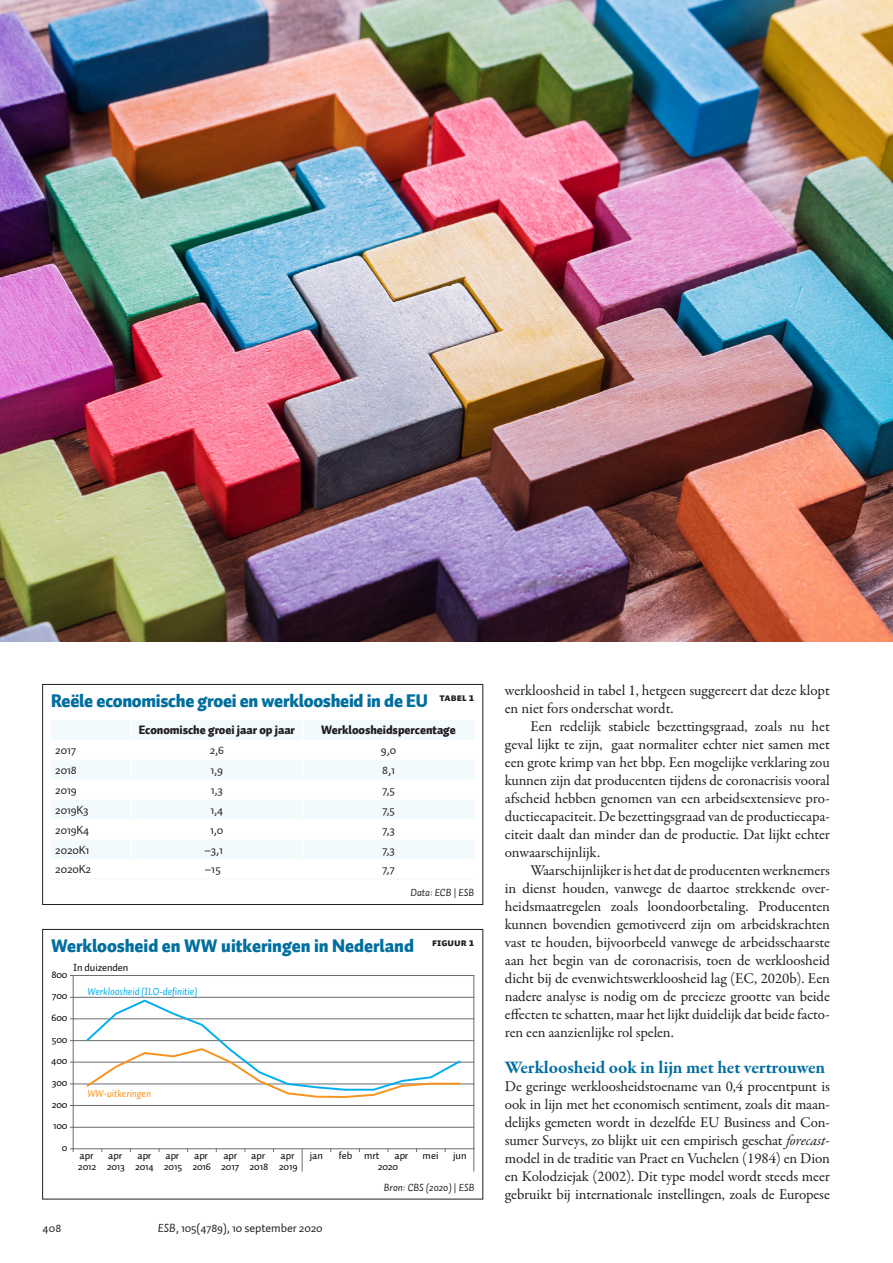
<style>
.page{position:relative;width:893px;height:1263px;background:#fff}
.page>*{position:absolute;margin:0;border:0;box-sizing:border-box;transform-origin:0 0}
.FIGUURKOP{font:900 18px "Auto 1";letter-spacing:-.015em;color:#006e9f}
.TUSSENKOP{font:700 18px "Garamond Premr Pro";letter-spacing:-.005em;color:#006e9f}
.PLAT_VervolgAlinea{font:15px/18px "Garamond Premr Pro";letter-spacing:-.005em;color:#231f20;text-align:justify}
.PLAT_EersteAlinea{font:15px/18px "Garamond Premr Pro";letter-spacing:-.015em;color:#231f20;text-align:justify}
.TABELTEKST{font:12px "Auto 1";letter-spacing:-.01em;color:#231f20}
.TABELBOVENTXT{font:900 12px "Auto 1";letter-spacing:-.005em;color:#231f20}
.t1{font:10.5px/10.8px "Auto 1";letter-spacing:-.01em;color:#050504}
.t2{font:italic 10.5px "Auto 1";letter-spacing:-.01em;color:#00aeef}
.BIJSCHRIFT{font:italic 10.5px "Auto 1";color:#231f20}
.t3{font:italic 10.5px "Auto 1";letter-spacing:-.01em;color:#f7931d}
.FIGUURNUMMMER{font:10.5px "Auto 1 Black Sm Cp";color:#231f20}
.FIGUUR_BRONVERMELDIN{font:italic 10.5px "Auto 1";letter-spacing:-.005em;color:#231f20}
.s1{font-style:normal}
.s2{font-style:italic}
</style>
<div class="page">
<hr style="left:73px;top:997px;width:401px;height:1px;background:#6c6d70">
<hr style="left:73px;top:1018px;width:401px;height:1px;background:#6c6d70">
<hr style="left:73px;top:1040px;width:401px;height:1px;background:#6c6d70">
<hr style="left:73px;top:1062px;width:401px;height:1px;background:#6c6d70">
<hr style="left:73px;top:1084px;width:401px;height:1px;background:#6c6d70">
<hr style="left:73px;top:1105px;width:401px;height:1px;background:#6c6d70">
<hr style="left:73px;top:1127px;width:401px;height:1px;background:#6c6d70">
<hr style="left:73px;top:975px;width:1px;height:174px;background:#6c6d70">
<hr style="left:73px;top:1148px;width:401px;height:1px;background:#6c6d70">
<svg style="left:474px;top:1149px;width:1px;height:22px"></svg>
<svg style="left:302px;top:1149px;width:1px;height:22px"></svg>
<svg style="left:85px;top:999px;width:377px;height:99px"></svg>
<hr style="left:73px;top:975px;width:401px;height:1px;background:#6c6d70">
<hr style="left:474px;top:975px;width:1px;height:174px;background:#6c6d70">
<div style="left:43px;top:929px;width:440px;height:270px;border:1px solid #231f20"></div>
<div style="left:51px;top:720px;width:423px;height:19px;background:#f3fafe"></div>
<svg style="left:51px;top:760px;width:423px;height:99px;fill:#f3fafe"></svg>
<svg style="left:302px;top:720px;width:1px;height:19px"></svg>
<hr style="left:51px;top:878px;width:80px;height:2px;background:#f3fafe">
<hr style="left:131px;top:878px;width:172px;height:2px;background:#f3fafe">
<hr style="left:303px;top:878px;width:171px;height:2px;background:#f3fafe">
<hr style="left:130px;top:720px;width:2px;height:20px;background:#fff">
<hr style="left:130px;top:760px;width:2px;height:20px;background:#fff">
<svg style="left:130px;top:780px;width:2px;height:19px"></svg>
<hr style="left:130px;top:799px;width:2px;height:20px;background:#fff">
<hr style="left:130px;top:819px;width:2px;height:20px;background:#fff">
<hr style="left:130px;top:839px;width:2px;height:20px;background:#fff">
<svg style="left:302px;top:760px;width:1px;height:99px"></svg>
<div style="left:43px;top:684px;width:440px;height:221px;border:1px solid #231f20"></div>
<img style="left:0;top:0;width:893px;height:641px">
<p class="FIGUURKOP" style="left:51px;top:689px;width:378px">Reële economische groei en werkloosheid in de EU</p>
<p class="FIGUURNUMMMER" style="left:440px;top:692px;width:36px">TABEL 1</p>
<p class="TABELBOVENTXT" style="left:139px;top:722px;width:158px">Economische groei jaar op jaar</p>
<p class="TABELBOVENTXT" style="left:321px;top:722px;width:136px">Werkloosheidspercentage</p>
<p class="TABELTEKST" style="left:55px;top:743px;width:22px">2017</p>
<p class="TABELTEKST" style="left:210px;top:743px;width:16px">2,6</p>
<p class="TABELTEKST" style="left:381px;top:743px;width:17px">9,0</p>
<p class="TABELTEKST" style="left:55px;top:763px;width:23px">2018</p>
<p class="TABELTEKST" style="left:211px;top:763px;width:14px">1,9</p>
<p class="TABELTEKST" style="left:382px;top:763px;width:14px">8,1</p>
<p class="TABELTEKST" style="left:55px;top:782px;width:23px">2019</p>
<p class="TABELTEKST" style="left:211px;top:782px;width:14px">1,3</p>
<p class="TABELTEKST" style="left:382px;top:782px;width:14px">7,5</p>
<p class="TABELTEKST" style="left:55px;top:802px;width:35px">2019K3</p>
<p class="TABELTEKST" style="left:210px;top:802px;width:14px">1,4</p>
<p class="TABELTEKST" style="left:382px;top:802px;width:14px">7,5</p>
<p class="TABELTEKST" style="left:55px;top:822px;width:35px">2019K4</p>
<p class="TABELTEKST" style="left:210px;top:822px;width:15px">1,0</p>
<p class="TABELTEKST" style="left:382px;top:822px;width:14px">7,3</p>
<p class="TABELTEKST" style="left:55px;top:842px;width:36px">2020K1</p>
<p class="TABELTEKST" style="left:205px;top:842px;width:20px">–3,1</p>
<p class="TABELTEKST" style="left:382px;top:842px;width:14px">7,3</p>
<p class="TABELTEKST" style="left:55px;top:862px;width:37px">2020K2</p>
<p class="TABELTEKST" style="left:205px;top:862px;width:18px">–15</p>
<p class="TABELTEKST" style="left:382px;top:862px;width:14px">7,7</p>
<p class="FIGUUR_BRONVERMELDIN" style="left:410px;top:885px;width:65px">Data: ECB <span class="s1">|</span> ESB</p>
<p class="FIGUURKOP" style="left:51px;top:933px;width:364px">Werkloosheid en WW uitkeringen in Nederland</p>
<p class="FIGUURNUMMMER" style="left:432px;top:936px;width:44px">FIGUUR 1</p>
<p class="t1" style="left:73px;top:962px;width:57px">In duizenden</p>
<p class="t1" style="left:51px;top:969px;width:18px">800</p>
<p class="t1" style="left:52px;top:990px;width:17px">700</p>
<p class="t1" style="left:51px;top:1012px;width:18px">600</p>
<p class="t1" style="left:52px;top:1034px;width:17px">500</p>
<p class="t1" style="left:51px;top:1055px;width:18px">400</p>
<p class="t1" style="left:52px;top:1077px;width:17px">300</p>
<p class="t1" style="left:52px;top:1099px;width:17px">200</p>
<p class="t1" style="left:53px;top:1120px;width:16px">100</p>
<p class="t1" style="left:62px;top:1142px;width:7px">0</p>
<p class="t2" style="left:87px;top:985px;width:111px">Werkloosheid (ILO-definitie)</p>
<p class="t3" style="left:87px;top:1087px;width:65px">WW-uitkeringen</p>
<p class="t1" style="left:78px;top:1151px;width:20px">apr<br>2012</p>
<p class="t1" style="left:107px;top:1151px;width:20px">apr<br>2013</p>
<p class="t1" style="left:135px;top:1151px;width:20px">apr<br>2014</p>
<p class="t1" style="left:164px;top:1151px;width:20px">apr<br>2015</p>
<p class="t1" style="left:192px;top:1151px;width:20px">apr<br>2016</p>
<p class="t1" style="left:221px;top:1151px;width:20px">apr<br>2017</p>
<p class="t1" style="left:250px;top:1151px;width:20px">apr<br>2018</p>
<p class="t1" style="left:279px;top:1151px;width:20px">apr<br>2019</p>
<p class="t1" style="left:310px;top:1151px;width:15px">jan</p>
<p class="t1" style="left:339px;top:1151px;width:42px">feb mrt</p>
<p class="t1" style="left:394px;top:1151px;width:15px">apr</p>
<p class="t1" style="left:422px;top:1151px;width:18px">mei</p>
<p class="t1" style="left:453px;top:1151px;width:15px">jun</p>
<p class="t1" style="left:378px;top:1161px;width:22px">2020</p>
<p class="BIJSCHRIFT" style="left:384px;top:1180px;width:92px">Bron: CBS (2020) <span class="s1">|</span> ESB</p>
<p class="TABELTEKST" style="left:43px;top:1221px;width:20px">408</p>
<p class="TABELTEKST" style="left:158px;top:1221px;width:166px"><span class="s2">ESB</span>, 105(4789), 10 september 2020</p>
<p class="PLAT_VervolgAlinea" style="left:505px;top:682px;width:326px">werkloosheid in tabel 1, hetgeen suggereert dat deze klopt en niet fors onderschat wordt.</p>
<p class="PLAT_VervolgAlinea" style="left:505px;top:718px;width:327px;text-indent:26px">Een redelijk stabiele bezettingsgraad, zoals nu het geval lijkt te zijn, gaat normaliter echter niet samen met een grote krimp van het bbp. Een mogelijke verklaring zou kunnen zijn dat producenten tijdens de coronacrisis vooral afscheid hebben genomen van een arbeidsextensieve pro&shy;ductiecapaciteit. De bezettingsgraad van de productiecapa&shy;citeit daalt dan minder dan de productie. Dat lijkt echter onwaarschijnlijk.</p>
<p class="PLAT_VervolgAlinea" style="left:505px;top:862px;width:327px;text-indent:26px">Waarschijnlijker is het dat de producenten werknemers in dienst houden, vanwege de daartoe strekkende over&shy;heidsmaatregelen zoals loondoorbetaling. Producenten kunnen bovendien gemotiveerd zijn om arbeidskrachten vast te houden, bijvoorbeeld vanwege de arbeidsschaarste aan het begin van de coronacrisis, toen de werkloosheid dicht bij de evenwichtswerkloosheid lag (EC, 2020b). Een nadere analyse is nodig om de precieze grootte van beide effecten te schatten, maar het lijkt duidelijk dat beide facto&shy;ren een aanzienlijke rol spelen.</p>
<p class="TUSSENKOP" style="left:505px;top:1056px;width:322px">Werkloosheid ook in lijn met het vertrouwen</p>
<p class="PLAT_EersteAlinea" style="left:505px;top:1078px;width:327px">De geringe werkloosheidstoename van 0,4 procentpunt is ook in lijn met het economisch sentiment, zoals dit maan&shy;delijks gemeten wordt in dezelfde EU Business and Con&shy;sumer Surveys, zo blijkt uit een empirisch geschat <span class="s2">forecast&shy;</span>model in de traditie van Praet en Vuchelen (1984) en Dion en Kolodziejak (2002). Dit type model wordt steeds meer gebruikt bij internationale instellingen, zoals de Europese</p>
</div>
